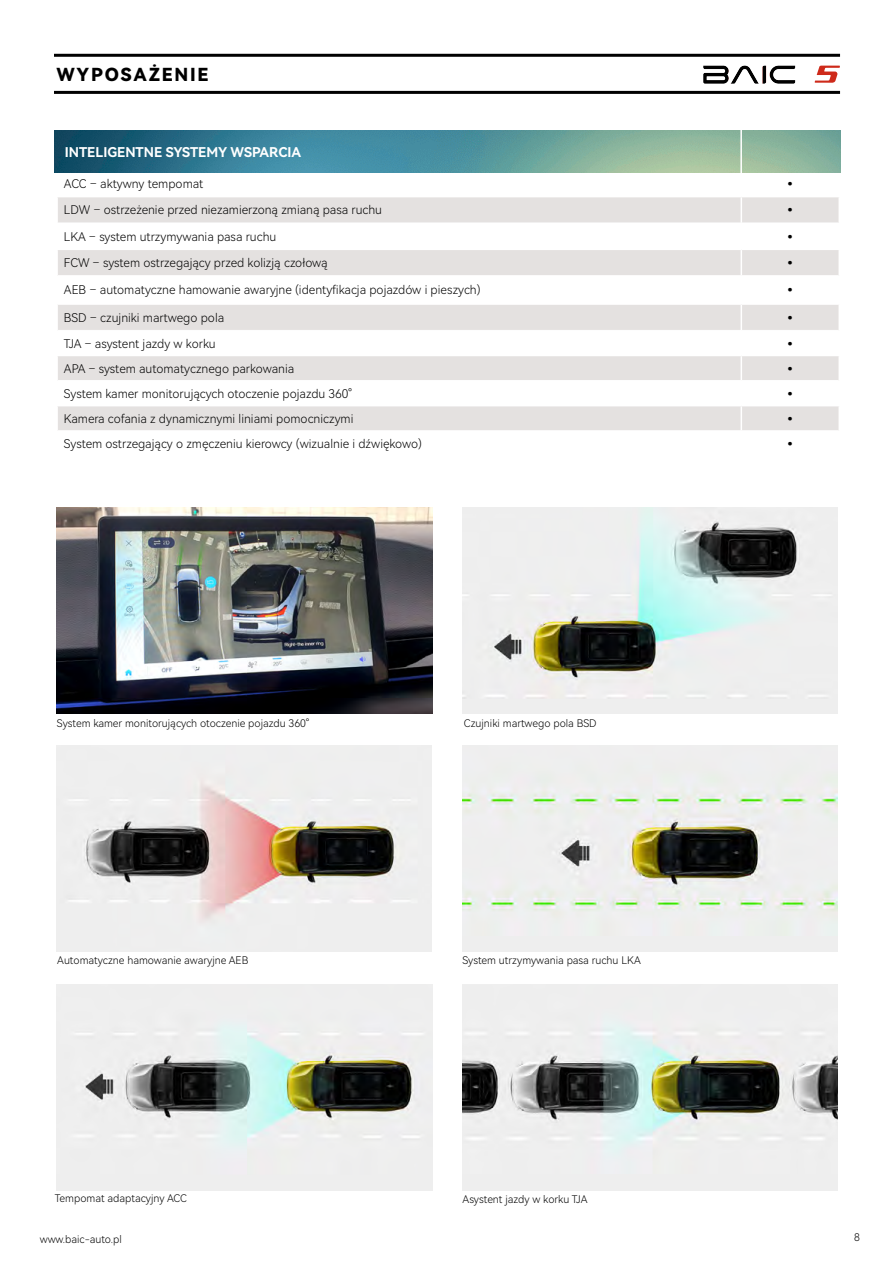
<style>
.page{position:relative;width:893px;height:1263px;background:#fff}
.page>*{position:absolute;margin:0;border:0;box-sizing:border-box;transform-origin:0 0}
.t1{font:18px "Harmony OS Sans SC Black";letter-spacing:.1em;color:#000}
.t2{font:13.5px "Harmony OS Sans SC Bold";color:#fff}
.t3{font:12px "Harmony OS Sans SC Light";color:#000}
.t4{font:12px "Harmony OS Sans SC Bold";color:#000}
.t5{font:10.5px "Harmony OS Sans SC Light";color:#000}
</style>
<div class="page">
<hr style="left:54px;top:54px;width:786px;height:3px;background:#000">
<hr style="left:54px;top:91px;width:786px;height:3px;background:#000">
<svg style="left:58px;top:197px;width:780px;height:233px;fill:#e4e1e0"></svg>
<hr style="left:56px;top:249px;width:685px;height:1px;background:#fff">
<hr style="left:741px;top:249px;width:99px;height:1px;background:#fff">
<hr style="left:56px;top:303px;width:685px;height:2px;background:#fff">
<hr style="left:741px;top:303px;width:99px;height:2px;background:#fff">
<hr style="left:56px;top:355px;width:685px;height:1px;background:#fff">
<hr style="left:741px;top:355px;width:99px;height:1px;background:#fff">
<hr style="left:56px;top:405px;width:685px;height:1px;background:#fff">
<hr style="left:741px;top:405px;width:99px;height:1px;background:#fff">
<svg style="left:741px;top:197px;width:1px;height:233px"></svg>
<hr style="left:58px;top:223px;width:683px;height:1px;background:#fff">
<hr style="left:741px;top:223px;width:97px;height:1px;background:#fff">
<hr style="left:58px;top:275px;width:683px;height:1px;background:#fff">
<hr style="left:741px;top:275px;width:97px;height:1px;background:#fff">
<hr style="left:58px;top:330px;width:683px;height:1px;background:#fff">
<hr style="left:741px;top:330px;width:97px;height:1px;background:#fff">
<hr style="left:58px;top:380px;width:683px;height:1px;background:#fff">
<hr style="left:741px;top:380px;width:97px;height:1px;background:#fff">
<img style="left:57px;top:507px;width:375px;height:207px">
<img style="left:57px;top:984px;width:375px;height:206px">
<img style="left:462px;top:507px;width:376px;height:207px">
<img style="left:462px;top:746px;width:376px;height:206px">
<img style="left:56px;top:746px;width:375px;height:206px">
<img style="left:462px;top:984px;width:376px;height:206px">
<img style="left:54px;top:131px;width:786px;height:41px">
<hr style="left:740px;top:126px;width:2px;height:51px;background:#fff">
<svg style="left:815px;top:66px;width:25px;height:17px"></svg>
<img style="left:703px;top:65px;width:93px;height:19px">
<h1 class="t1" style="left:56px;top:62px;width:154px">WYPOSAŻENIE</h1>
<p class="t2" style="left:65px;top:143px;width:238px">INTELIGENTNE SYSTEMY WSPARCIA</p>
<p class="t3" style="left:64px;top:175px;width:141px">ACC – aktywny tempomat</p>
<p class="t4" style="left:784px;top:175px;width:13px">•</p>
<p class="t3" style="left:64px;top:202px;width:320px">LDW – ostrzeżenie przed niezamierzoną zmianą pasa ruchu</p>
<p class="t4" style="left:784px;top:202px;width:13px">•</p>
<p class="t3" style="left:64px;top:228px;width:214px">LKA – system utrzymywania pasa ruchu</p>
<p class="t4" style="left:784px;top:228px;width:13px">•</p>
<p class="t3" style="left:64px;top:254px;width:265px">FCW – system ostrzegający przed kolizją czołową</p>
<p class="t4" style="left:784px;top:254px;width:13px">•</p>
<p class="t3" style="left:64px;top:282px;width:418px">AEB – automatyczne hamowanie awaryjne (identyfikacja pojazdów i pieszych)</p>
<p class="t4" style="left:784px;top:282px;width:13px">•</p>
<p class="t3" style="left:64px;top:309px;width:162px">BSD – czujniki martwego pola</p>
<p class="t4" style="left:784px;top:309px;width:13px">•</p>
<p class="t3" style="left:64px;top:335px;width:153px">TJA – asystent jazdy w korku</p>
<p class="t4" style="left:784px;top:335px;width:13px">•</p>
<p class="t3" style="left:64px;top:360px;width:232px">APA – system automatycznego parkowania</p>
<p class="t4" style="left:784px;top:360px;width:13px">•</p>
<p class="t3" style="left:64px;top:385px;width:289px">System kamer monitorujących otoczenie pojazdu 360°</p>
<p class="t4" style="left:784px;top:385px;width:13px">•</p>
<p class="t3" style="left:64px;top:410px;width:291px">Kamera cofania z dynamicznymi liniami pomocniczymi</p>
<p class="t4" style="left:784px;top:410px;width:13px">•</p>
<p class="t3" style="left:64px;top:435px;width:360px">System ostrzegający o zmęczeniu kierowcy (wizualnie i dźwiękowo)</p>
<p class="t4" style="left:784px;top:435px;width:13px">•</p>
<p class="t5" style="left:57px;top:715px;width:253px">System kamer monitorujących otoczenie pojazdu 360°</p>
<p class="t5" style="left:464px;top:715px;width:134px">Czujniki martwego pola BSD</p>
<p class="t5" style="left:57px;top:953px;width:193px">Automatyczne hamowanie awaryjne AEB</p>
<p class="t5" style="left:462px;top:953px;width:180px">System utrzymywania pasa ruchu LKA</p>
<p class="t5" style="left:55px;top:1190px;width:133px">Tempomat adaptacyjny ACC</p>
<p class="t5" style="left:462px;top:1191px;width:127px">Asystent jazdy w korku TJA</p>
<p class="t5" style="left:40px;top:1232px;width:84px">www.baic-auto.pl</p>
<p class="t5" style="left:854px;top:1230px;width:7px">8</p>
</div>
